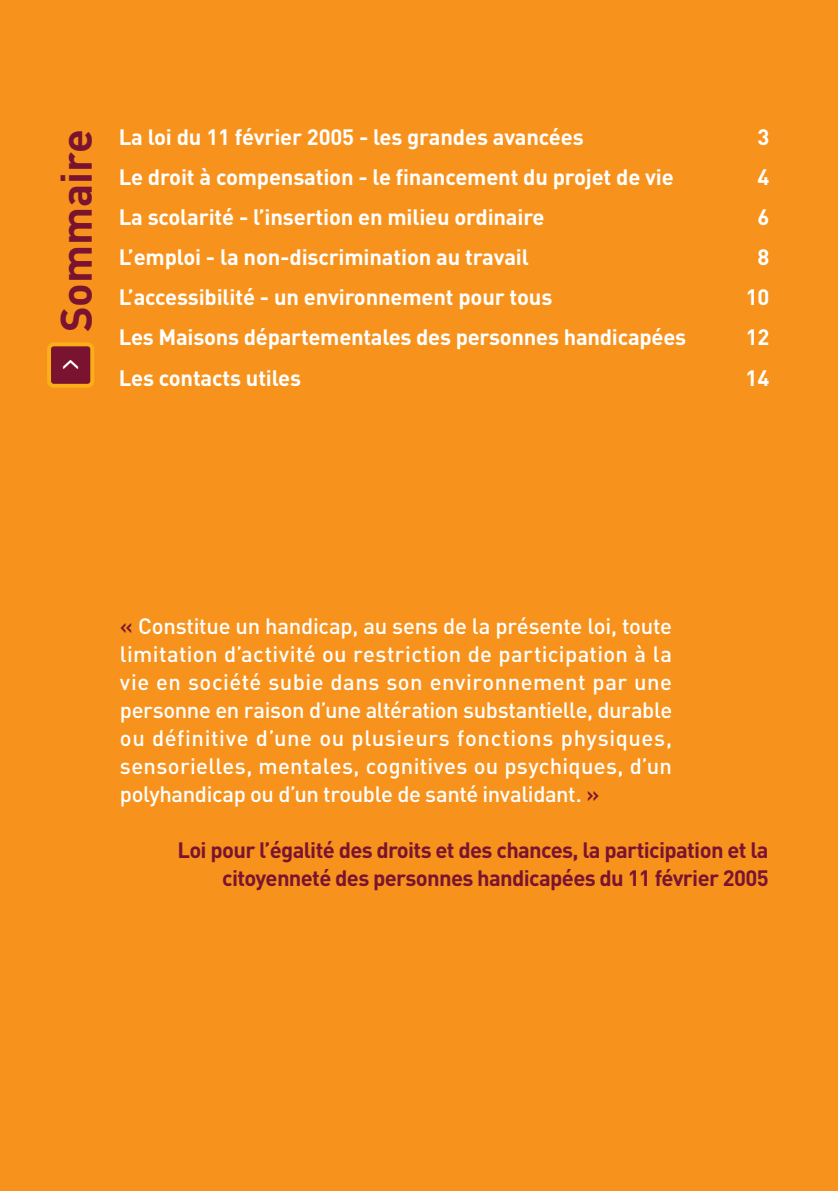
<style>
.page{position:relative;width:838px;height:1191px;background:#fff}
.page>*{position:absolute;margin:0;border:0;box-sizing:border-box;transform-origin:0 0}
.t1{font:700 43.4px "DIN";color:#7a1330}
.t2{font:500 22px/28px "DIN";letter-spacing:-.02em;color:#fff;text-align:justify}
.t3{font:700 22px "DIN";letter-spacing:-.01em;color:#fff}
.t4{font:700 22px/28px "DIN";letter-spacing:-.03em;color:#7a1330;text-align:right}
.s1{color:#7a1330}
</style>
<div class="page">
<div style="left:0;top:0;width:837px;height:1190px;background:#f7931d"></div>
<div style="left:49px;top:344px;width:43px;height:41px;background:#7a1330;border-radius:5px"></div>
<div style="left:47px;top:342px;width:47px;height:45px;border:4px solid #faaf18;border-radius:5px"></div>
<h1 class="t1" style="left:60px;top:370px;width:242px;rotate:-90deg"><sup>&gt;</sup> Sommaire</h1>
<p class="t3" style="left:119px;top:129px;width:466px">La loi du 11 février 2005 - les grandes avancées</p>
<p class="t3" style="left:757px;top:129px;width:13px">3</p>
<p class="t3" style="left:119px;top:169px;width:556px">Le droit à compensation - le financement du projet de vie</p>
<p class="t3" style="left:757px;top:169px;width:13px">4</p>
<p class="t3" style="left:119px;top:209px;width:427px">La scolarité - l’insertion en milieu ordinaire</p>
<p class="t3" style="left:757px;top:209px;width:13px">6</p>
<p class="t3" style="left:119px;top:249px;width:411px">L’emploi - la non-discrimination au travail</p>
<p class="t3" style="left:757px;top:249px;width:13px">8</p>
<p class="t3" style="left:119px;top:289px;width:435px">L’accessibilité - un environnement pour tous</p>
<p class="t3" style="left:745px;top:289px;width:25px">10</p>
<p class="t3" style="left:119px;top:329px;width:569px">Les Maisons départementales des personnes handicapées</p>
<p class="t3" style="left:745px;top:329px;width:25px">12</p>
<p class="t3" style="left:119px;top:369px;width:184px">Les contacts utiles</p>
<p class="t3" style="left:745px;top:369px;width:25px">14</p>
<p class="t2" style="left:120px;top:614px;width:553px"><span class="s1">«</span> Constitue un handicap, au sens de la présente loi, toute limitation d’activité ou restriction de participation à la vie en société subie dans son environnement par une personne en raison d’une altération substantielle, durable ou définitive d’une ou plusieurs fonctions physiques, sensorielles, mentales, cognitives ou psychiques, d’un polyhandicap ou d’un trouble de santé invalidant. <span class="s1">»</span></p>
<p class="t4" style="left:177px;top:838px;width:592px">Loi pour l’égalité des droits et des chances, la participation et la citoyenneté des personnes handicapées du 11 février 2005</p>
</div>
